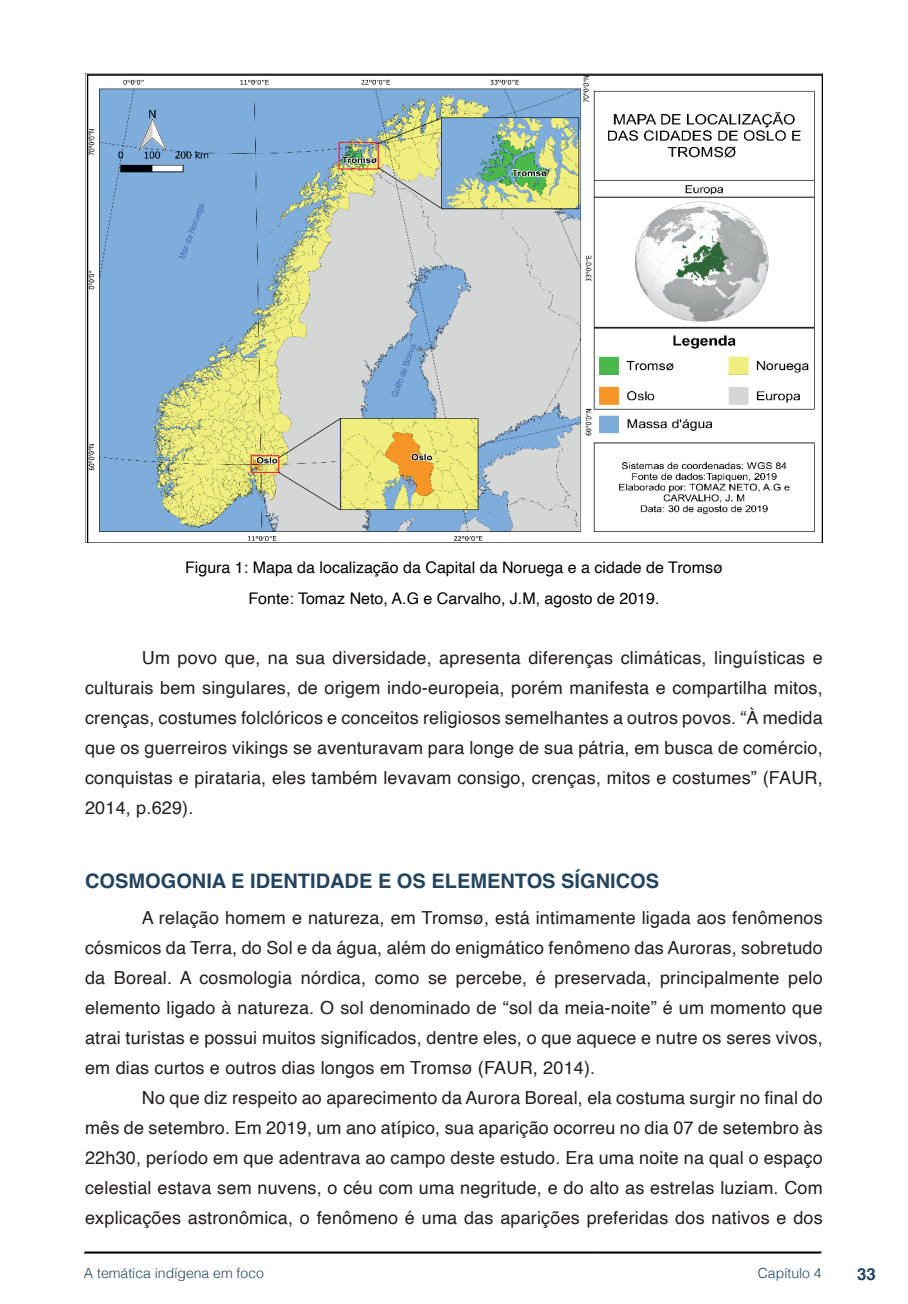
<style>
.page{position:relative;width:908px;height:1304px;background:#fff}
.page>*{position:absolute;margin:0;border:0;box-sizing:border-box;transform-origin:0 0}
.TITULOS{font:700 20px "Helvetica";color:#23445f}
.txt{font:18px/30px "Helvetica";letter-spacing:.01em;color:#231f20;text-align:justify}
.t1{font:700 16.8px "Helvetica";color:#23445f}
.imagens_graf_tab{font:16px "Helvetica";color:#000}
.t2{font:300 14px "Helvetica";color:#23445f}
</style>
<div class="page">
<svg style="left:84px;top:1251px;width:737px;height:3px;background:#515151"></svg>
<img style="left:85px;top:74px;width:737px;height:469px">
<p class="imagens_graf_tab" style="left:185px;top:555px;width:539px">Figura 1: Mapa da localização da Capital da Noruega e a cidade de Tromsø</p>
<p class="imagens_graf_tab" style="left:248px;top:586px;width:412px">Fonte: Tomaz Neto, A.G e Carvalho, J.M, agosto de 2019.</p>
<p class="txt" style="left:85px;top:643px;width:738px;text-indent:57px">Um povo que, na sua diversidade, apresenta diferenças climáticas, linguísticas e culturais bem singulares, de origem indo-europeia, porém manifesta e compartilha mitos, crenças, costumes folclóricos e conceitos religiosos semelhantes a outros povos. “À medida que os guerreiros vikings se aventuravam para longe de sua pátria, em busca de comércio, conquistas e pirataria, eles também levavam consigo, crenças, mitos e costumes” (FAUR, 2014, p.629).</p>
<p class="TITULOS" style="left:85px;top:869px;width:575px">COSMOGONIA E IDENTIDADE E OS ELEMENTOS SÍGNICOS</p>
<p class="txt" style="left:85px;top:903px;width:738px;text-indent:57px">A relação homem e natureza, em Tromsø, está intimamente ligada aos fenômenos cósmicos da Terra, do Sol e da água, além do enigmático fenômeno das Auroras, sobretudo da Boreal. A cosmologia nórdica, como se percebe, é preservada, principalmente pelo elemento ligado à natureza. O sol denominado de “sol da meia-noite” é um momento que atrai turistas e possui muitos significados, dentre eles, o que aquece e nutre os seres vivos, em dias curtos e outros dias longos em Tromsø (FAUR, 2014).</p>
<p class="txt" style="left:85px;top:1083px;width:738px;text-indent:57px">No que diz respeito ao aparecimento da Aurora Boreal, ela costuma surgir no final do mês de setembro. Em 2019, um ano atípico, sua aparição ocorreu no dia 07 de setembro às 22h30, período em que adentrava ao campo deste estudo. Era uma noite na qual o espaço celestial estava sem nuvens, o céu com uma negritude, e do alto as estrelas luziam. Com explicações astronômica, o fenômeno é uma das aparições preferidas dos nativos e dos</p>
<p class="t2" style="left:84px;top:1261px;width:181px">A temática indígena em foco</p>
<p class="t2" style="left:757px;top:1261px;width:65px">Capítulo 4</p>
<p class="t1" style="left:856px;top:1264px;width:20px">33</p>
</div>
